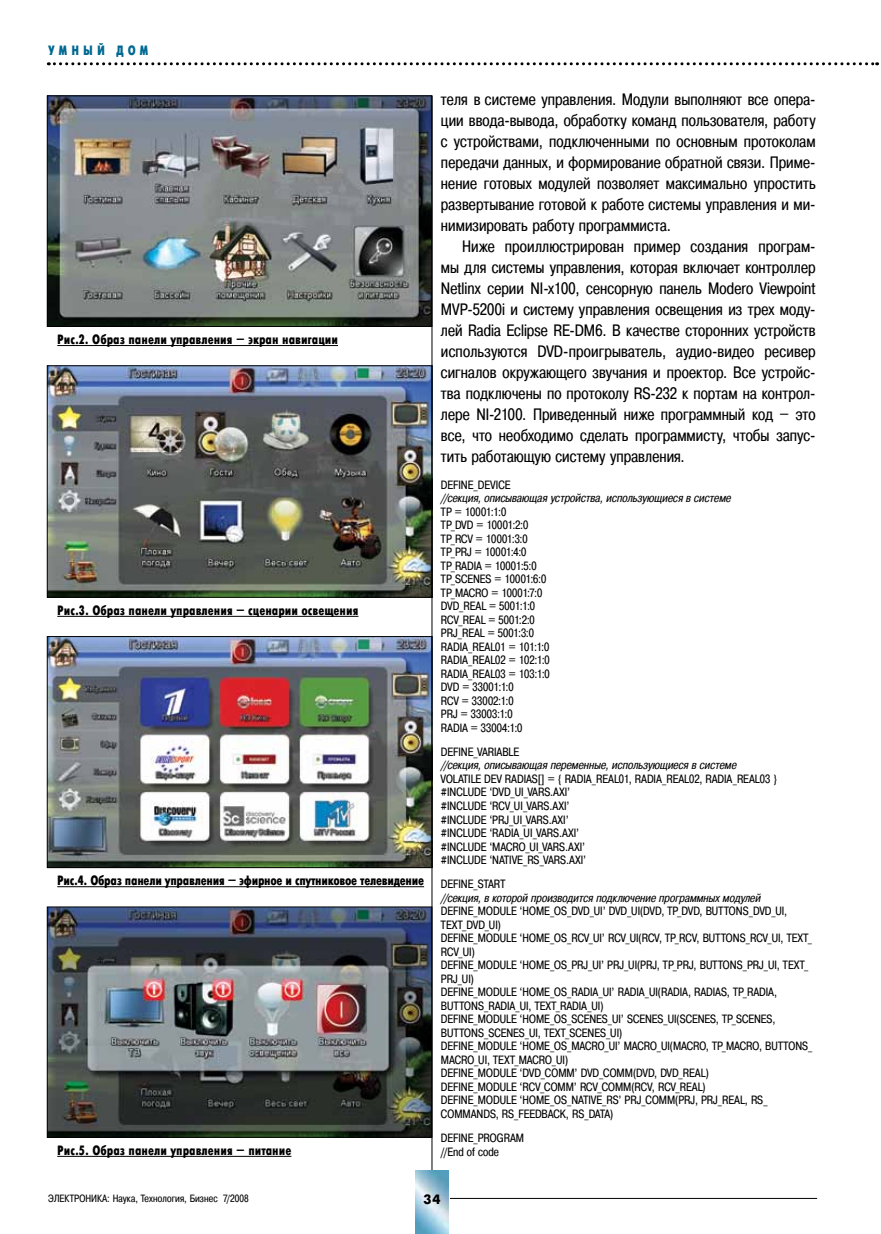
<style>
.page{position:relative;width:881px;height:1234px;background:#fff}
.page>*{position:absolute;margin:0;border:0;box-sizing:border-box;transform-origin:0 0}
.t1{font:16.5px/21px "Pragmatica Cond C";letter-spacing:.01em;color:#000;text-align:justify}
.t2{font:13.5px "Futuris X Cond C";color:#000}
.t3{font:13.5px "Futuris X Cond C";letter-spacing:-.02em;color:#000}
.t4{font:13.5px "Futuris X Cond C";letter-spacing:.3em;color:#006991}
.t5{font:700 13.5px "Futuris C";color:#000}
.t6{font:12px/13.5px "Pragmatica Cond C";letter-spacing:.01em;color:#000}
.t7{font:italic 12px "Pragmatica Cond C";letter-spacing:.01em;color:#000}
.t8{font:10.5px "Pragmatica Cond C";letter-spacing:.01em;color:#000}
</style>
<div class="page">
<img style="left:49px;top:98px;width:381px;height:226px">
<div style="left:47px;top:96px;width:385px;height:230px;border:1px solid #000"></div>
<hr style="left:57px;top:345px;width:281px;height:1px;background:#000">
<img style="left:49px;top:367px;width:381px;height:228px">
<div style="left:47px;top:365px;width:385px;height:232px;border:1px solid #000"></div>
<hr style="left:57px;top:616px;width:301px;height:1px;background:#000">
<img style="left:49px;top:638px;width:381px;height:227px">
<div style="left:47px;top:636px;width:385px;height:231px;border:1px solid #000"></div>
<hr style="left:57px;top:886px;width:367px;height:1px;background:#000">
<img style="left:49px;top:908px;width:381px;height:227px">
<div style="left:47px;top:906px;width:385px;height:231px;border:1px solid #000"></div>
<hr style="left:57px;top:1155px;width:234px;height:1px;background:#000">
<hr style="left:431px;top:96px;width:1px;height:1073px;background:#000">
<hr style="left:432px;top:1197px;width:384px;height:1px;background:#000">
<img style="left:415px;top:1169px;width:34px;height:64px">
<svg style="left:48px;top:62px;width:829px;height:3px"></svg>
<p class="t4" style="left:48px;top:43px;width:101px">умный дом</p>
<p class="t1" style="left:441px;top:89px;width:376px">теля в системе управления. Модули выполняют все опера&shy;ции ввода-вывода, обработку команд пользователя, работу с устройствами, подключенными по основным протоколам передачи данных, и формирование обратной связи. Приме&shy;нение готовых модулей позволяет максимально упростить развертывание готовой к работе системы управления и ми&shy;нимизировать работу программиста.</p>
<p class="t1" style="left:441px;top:236px;width:376px;text-indent:21px">Ниже проиллюстрирован пример создания програм&shy;мы для системы управления, которая включает контроллер Netlinx серии NI-x100, сенсорную панель Modero Viewpoint MVP-5200i и систему управления освещения из трех моду&shy;лей Radia Eclipse RE-DM6. В качестве сторонних устройств используются DVD-проигрыватель, аудио-видео ресивер сигналов окружающего звучания и проектор. Все устройс&shy;тва подключены по протоколу RS-232 к портам на контрол&shy;лере NI-2100. Приведенный ниже программный код – это все, что необходимо сделать программисту, чтобы запус&shy;тить работающую систему управления.</p>
<p class="t6" style="left:441px;top:477px;width:71px">DEFINE_DEVICE</p>
<p class="t7" style="left:441px;top:491px;width:294px">//секция,описывающаяустройства,использующиесявсистеме</p>
<p class="t6" style="left:441px;top:504px;width:110px">TP = 10001:1:0<br>TP_DVD = 10001:2:0<br>TP_RCV = 10001:3:0<br>TP_PRJ = 10001:4:0<br>TP_RADIA = 10001:5:0<br>TP_SCENES = 10001:6:0<br>TP_MACRO = 10001:7:0<br>DVD_REAL = 5001:1:0<br>RCV_REAL = 5001:2:0<br>PRJ_REAL = 5001:3:0<br>RADIA_REAL01 = 101:1:0<br>RADIA_REAL02 = 102:1:0<br>RADIA_REAL03 = 103:1:0<br>DVD = 33001:1:0<br>RCV = 33002:1:0<br>PRJ = 33003:1:0<br>RADIA = 33004:1:0</p>
<p class="t6" style="left:441px;top:745px;width:79px">DEFINE_VARIABLE</p>
<p class="t7" style="left:441px;top:758px;width:299px">//секция,описывающаяпеременные,использующиесявсистеме</p>
<p class="t6" style="left:441px;top:772px;width:337px">VOLATILE DEV RADIAS[] = { RADIA_REAL01, RADIA_REAL02, RADIA_REAL03 } #INCLUDE ‘DVD_UI_VARS.AXI’<br>#INCLUDE ‘RCV_UI_VARS.AXI’<br>#INCLUDE ‘PRJ_UI_VARS.AXI’<br>#INCLUDE ‘RADIA_UI_VARS.AXI’<br>#INCLUDE ‘MACRO_UI_VARS.AXI’<br>#INCLUDE ‘NATIVE_RS_VARS.AXI’</p>
<p class="t6" style="left:441px;top:877px;width:66px">DEFINE_START</p>
<p class="t7" style="left:441px;top:890px;width:323px">//секция,вкоторой производитсяподключениепрограммныхмодулей</p>
<p class="t6" style="left:441px;top:904px;width:373px">DEFINE_MODULE ‘HOME_OS_DVD_UI’ DVD_UI(DVD, TP_DVD, BUTTONS_DVD_UI, TEXT_DVD_UI)<br>DEFINE_MODULE ‘HOME_OS_RCV_UI’ RCV_UI(RCV, TP_RCV, BUTTONS_RCV_UI, TEXT_ RCV_UI)<br>DEFINE_MODULE ‘HOME_OS_PRJ_UI’ PRJ_UI(PRJ, TP_PRJ, BUTTONS_PRJ_UI, TEXT_ PRJ_UI)<br>DEFINE_MODULE ‘HOME_OS_RADIA_UI’ RADIA_UI(RADIA, RADIAS, TP_RADIA, BUTTONS_RADIA_UI, TEXT_RADIA_UI)<br>DEFINE_MODULE ‘HOME_OS_SCENES_UI’ SCENES_UI(SCENES, TP_SCENES, BUTTONS_SCENES_UI, TEXT_SCENES_UI)<br>DEFINE_MODULE ‘HOME_OS_MACRO_UI’ MACRO_UI(MACRO, TP_MACRO, BUTTONS_ MACRO_UI, TEXT_MACRO_UI)<br>DEFINE_MODULE ‘DVD_COMM’ DVD_COMM(DVD, DVD_REAL)<br>DEFINE_MODULE ‘RCV_COMM’ RCV_COMM(RCV, RCV_REAL)<br>DEFINE_MODULE ‘HOME_OS_NATIVE_RS’ PRJ_COMM(PRJ, PRJ_REAL, RS_ COMMANDS, RS_FEEDBACK, RS_DATA)</p>
<p class="t6" style="left:441px;top:1130px;width:84px">DEFINE_PROGRAM //End of code</p>
<p class="t2" style="left:57px;top:332px;width:282px">Рис.2. Образ панели управления – экран навигации</p>
<p class="t2" style="left:57px;top:602px;width:302px">Рис.3. Образ панели управления – сценарии освещения</p>
<p class="t3" style="left:57px;top:873px;width:368px">Рис.4. Образ панели управления – эфирное и спутниковое телевидение</p>
<p class="t2" style="left:57px;top:1142px;width:235px">Рис.5. Образ панели управления – питание</p>
<p class="t8" style="left:48px;top:1192px;width:202px">ЭЛЕКТРОНИКА: Наука, Технология, Бизнес 7/2008</p>
<p class="t5" style="left:423px;top:1191px;width:18px">34</p>
</div>
